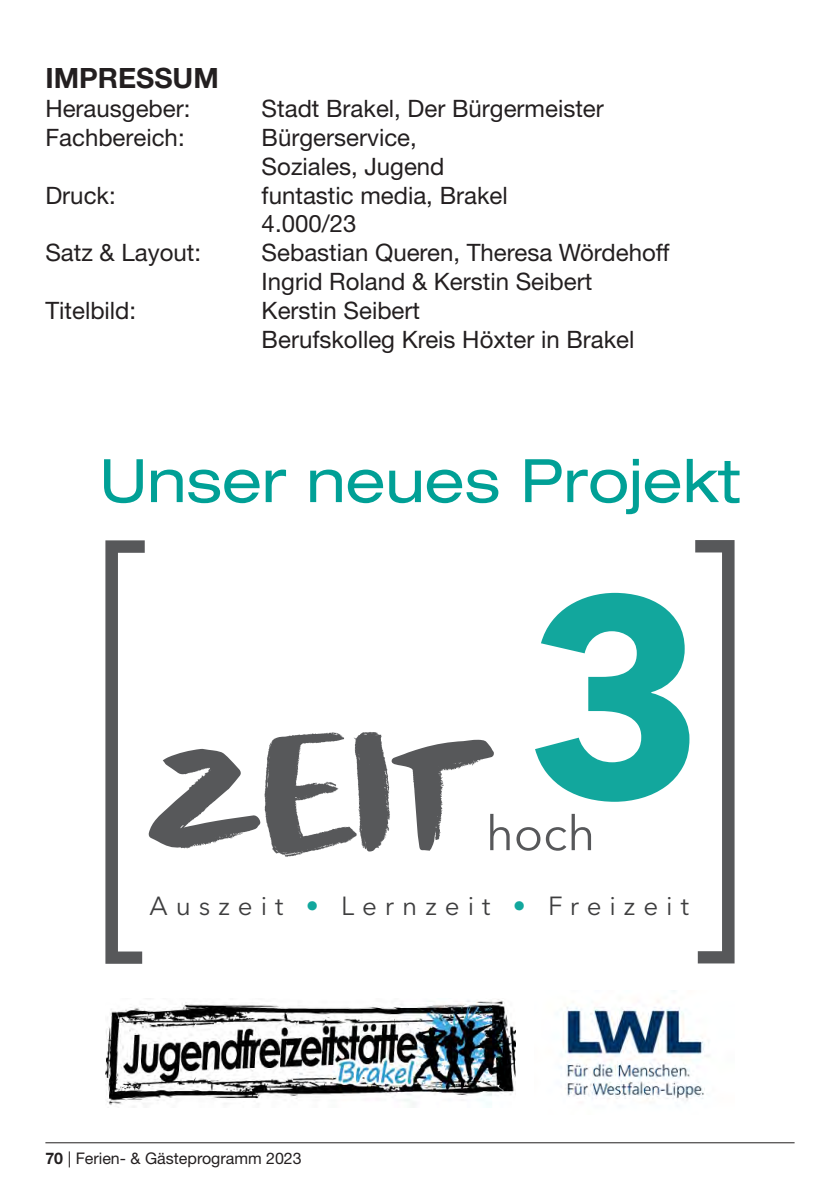
<style>
.page{position:relative;width:840px;height:1191px;background:#fff}
.page>*{position:absolute;margin:0;border:0;box-sizing:border-box;transform-origin:0 0}
.t1{font:expanded 60px "Helvetica Neue LT Std";color:#00a096}
.t2{font:700 28px "Helvetica Neue LT Std";color:#231f20}
.t3{font:26px "Avenir Next";letter-spacing:.305em;color:#3e3e3f}
.t4{font:24px/28.8px "Helvetica Neue LT Std";color:#231f20}
.t5{font:16px "Helvetica Neue LT Std";color:#231f20}
.s1{color:#12a79d}
.s2{font-weight:700}
</style>
<div class="page">
<hr style="left:45px;top:1142px;width:749px;height:1px;background:#231f20">
<img style="left:105px;top:999px;width:410px;height:106px">
<img style="left:560px;top:1000px;width:145px;height:101px">
<svg style="left:105px;top:540px;width:404px;height:423px"></svg>
<svg style="left:516px;top:540px;width:218px;height:423px"></svg>
<p class="t2" style="left:45px;top:61px;width:175px">IMPRESSUM</p>
<p class="t4" style="left:45px;top:94px;width:146px">Herausgeber:</p>
<p class="t4" style="left:261px;top:94px;width:343px">Stadt Brakel, Der Bürgermeister</p>
<p class="t4" style="left:45px;top:123px;width:141px">Fachbereich:</p>
<p class="t4" style="left:261px;top:123px;width:184px">Bürgerservice,<br>Soziales, Jugend</p>
<p class="t4" style="left:45px;top:180px;width:72px">Druck:</p>
<p class="t4" style="left:261px;top:180px;width:247px">funtastic media, Brakel<br>4.000/23</p>
<p class="t4" style="left:45px;top:238px;width:157px">Satz &amp; Layout:</p>
<p class="t4" style="left:261px;top:238px;width:409px">Sebastian Queren, Theresa Wördehoff<br>Ingrid Roland &amp; Kerstin Seibert</p>
<p class="t4" style="left:45px;top:295px;width:92px">Titelbild:</p>
<p class="t4" style="left:261px;top:295px;width:374px">Kerstin Seibert<br>Berufskolleg Kreis Höxter in Brakel</p>
<h1 class="t1" style="left:99px;top:444px;width:642px">Unser neues Projekt</h1>
<p class="t3" style="left:149px;top:884px;width:540px">Auszeit <span class="s1">•</span> Lernzeit <span class="s1">•</span> Freizeit</p>
<p class="t5" style="left:45px;top:1148px;width:258px"><span class="s2">70</span> | Ferien- &amp; Gästeprogramm 2023</p>
</div>
